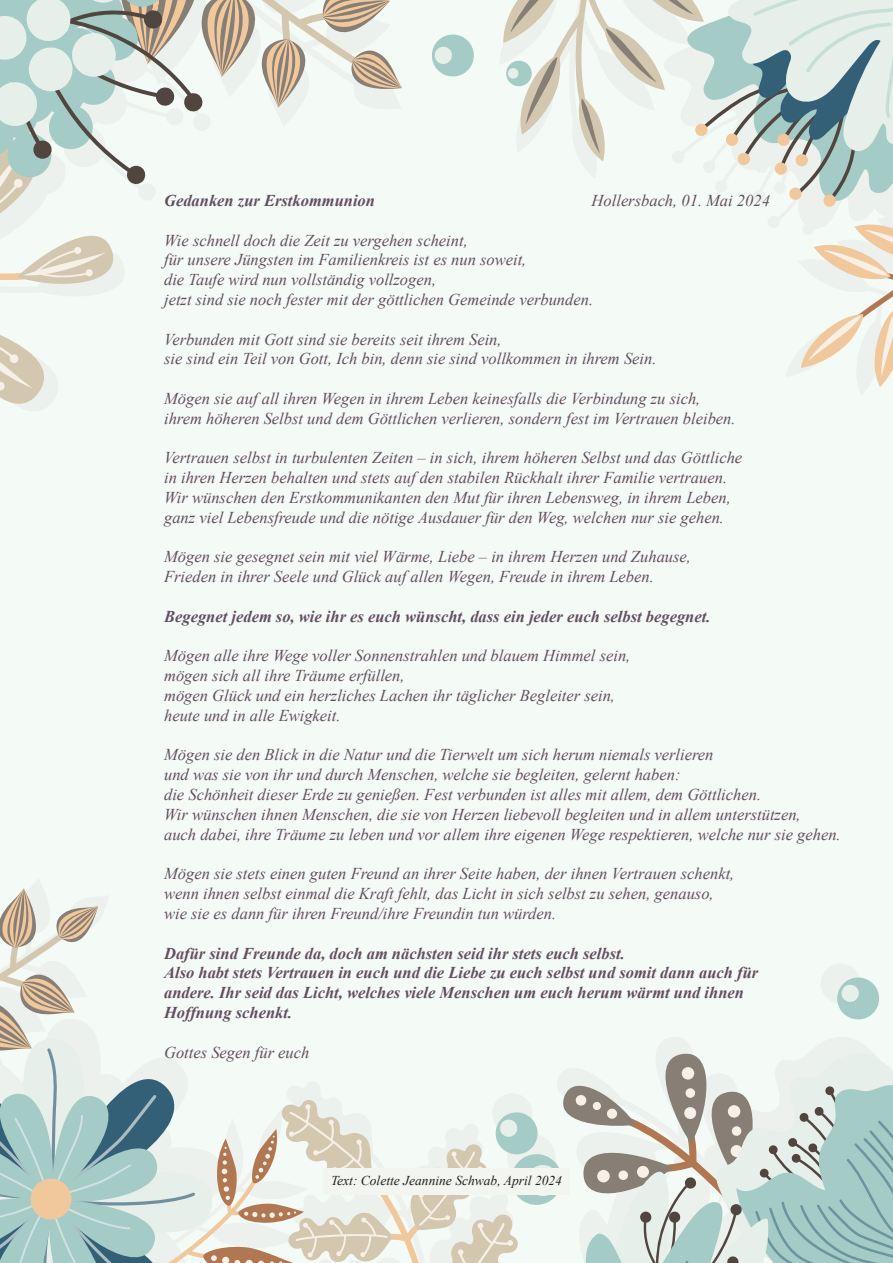
<style>
.page{position:relative;width:893px;height:1263px;background:#f4faf6}
.page>*{position:absolute;margin:0;border:0;box-sizing:border-box;transform-origin:0 0}
.t1{font:italic 16.5px/19.8px "Times New Roman";color:#634e60}
.t2{font:italic 700 16.5px/19.8px "Times New Roman";color:#634e60}
.t3{font:italic 13.5px "Times New Roman";color:#231f20}
</style>
<div class="page">
<svg style="left:432px;top:34px;width:42px;height:43px"></svg>
<svg style="left:0;top:335px;width:45px;height:69px"></svg>
<svg style="left:800px;top:224px;width:93px;height:163px"></svg>
<svg style="left:503px;top:0;width:390px;height:207px"></svg>
<svg style="left:0;top:0;width:402px;height:284px"></svg>
<svg style="left:0;top:888px;width:893px;height:375px"></svg>
<div style="left:323px;top:1168px;width:247px;height:26px;background:#f3f6f0"></div>
<p class="t2" style="left:164px;top:190px;width:212px">Gedanken zur Erstkommunion</p>
<p class="t1" style="left:592px;top:190px;width:180px">Hollersbach, 01. Mai 2024</p>
<p class="t1" style="left:164px;top:230px;width:430px">Wie schnell doch die Zeit zu vergehen scheint,<br>für unsere Jüngsten im Familienkreis ist es nun soweit,<br>die Taufe wird nun vollständig vollzogen,<br>jetzt sind sie noch fester mit der göttlichen Gemeinde verbunden.</p>
<p class="t1" style="left:164px;top:329px;width:494px">Verbunden mit Gott sind sie bereits seit ihrem Sein,<br>sie sind ein Teil von Gott, Ich bin, denn sie sind vollkommen in ihrem Sein.</p>
<p class="t1" style="left:164px;top:388px;width:573px">Mögen sie auf all ihren Wegen in ihrem Leben keinesfalls die Verbindung zu sich, ihrem höheren Selbst und dem Göttlichen verlieren, sondern fest im Vertrauen bleiben.</p>
<p class="t1" style="left:164px;top:448px;width:580px">Vertrauen selbst in turbulenten Zeiten – in sich, ihrem höheren Selbst und das Göttliche in ihren Herzen behalten und stets auf den stabilen Rückhalt ihrer Familie vertrauen.<br>Wir wünschen den Erstkommunikanten den Mut für ihren Lebensweg, in ihrem Leben, ganz viel Lebensfreude und die nötige Ausdauer für den Weg, welchen nur sie gehen.</p>
<p class="t1" style="left:164px;top:547px;width:528px">Mögen sie gesegnet sein mit viel Wärme, Liebe – in ihrem Herzen und Zuhause,<br>Frieden in ihrer Seele und Glück auf allen Wegen, Freude in ihrem Leben.</p>
<p class="t2" style="left:164px;top:606px;width:548px">Begegnet jedem so, wie ihr es euch wünscht, dass ein jeder euch selbst begegnet.</p>
<p class="t1" style="left:164px;top:646px;width:468px">Mögen alle ihre Wege voller Sonnenstrahlen und blauem Himmel sein, mögen sich all ihre Träume erfüllen,<br>mögen Glück und ein herzliches Lachen ihr täglicher Begleiter sein, heute und in alle Ewigkeit.</p>
<p class="t1" style="left:164px;top:745px;width:678px">Mögen sie den Blick in die Natur und die Tierwelt um sich herum niemals verlieren<br>und was sie von ihr und durch Menschen, welche sie begleiten, gelernt haben:<br>die Schönheit dieser Erde zu genießen. Fest verbunden ist alles mit allem, dem Göttlichen.<br>Wir wünschen ihnen Menschen, die sie von Herzen liebevoll begleiten und in allem unterstützen,<br>auch dabei, ihre Träume zu leben und vor allem ihre eigenen Wege respektieren, welche nur sie gehen.</p>
<p class="t1" style="left:164px;top:863px;width:572px">Mögen sie stets einen guten Freund an ihrer Seite haben, der ihnen Vertrauen schenkt, wenn ihnen selbst einmal die Kraft fehlt, das Licht in sich selbst zu sehen, genauso, wie sie es dann für ihren Freund/ihre Freundin tun würden.</p>
<p class="t2" style="left:164px;top:943px;width:596px">Dafür sind Freunde da, doch am nächsten seid ihr stets euch selbst.<br>Also habt stets Vertrauen in euch und die Liebe zu euch selbst und somit dann auch für andere. Ihr seid das Licht, welches viele Menschen um euch herum wärmt und ihnen Hoffnung schenkt.</p>
<p class="t1" style="left:164px;top:1042px;width:147px">Gottes Segen für euch</p>
<p class="t3" style="left:331px;top:1171px;width:232px">Text: Colette Jeannine Schwab, April 2024</p>
</div>
